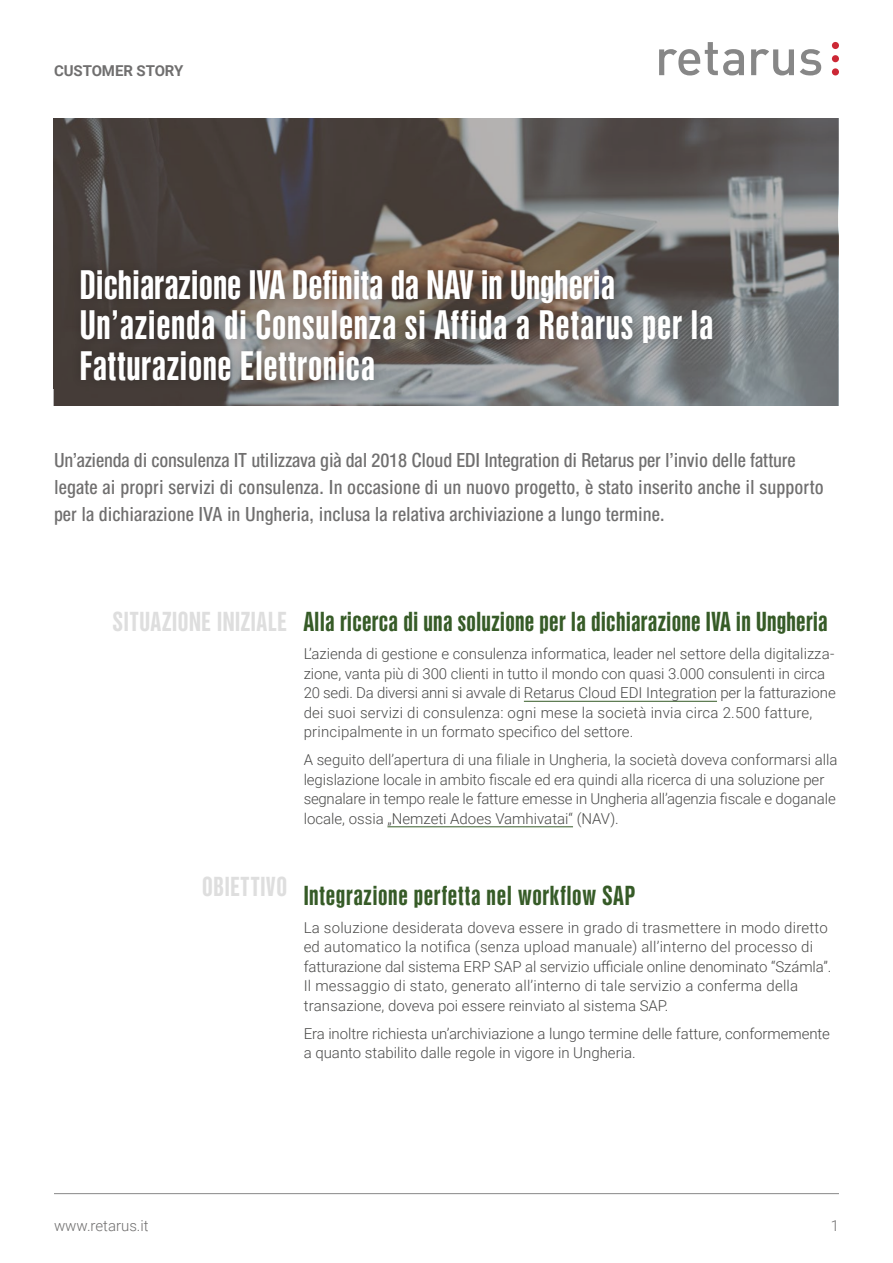
<style>
.page{position:relative;width:893px;height:1263px;background:#fff}
.page>*{position:absolute;margin:0;border:0;box-sizing:border-box;transform-origin:0 0}
.t1{font:700 36px/40.5px "Newhouse DTS Cond";letter-spacing:.015em;color:#fff}
.t2{font:700 24px "Newhouse DTS Cond";letter-spacing:.01em;color:#365b27}
.t3{font:700 24px "Newhouse DTS Cond";letter-spacing:.025em;color:#dedede}
.t4{font:500 19.5px/27px "Newhouse DT Cond";color:#706f6f}
.t5{font:300 15px/19.5px "Roboto";color:#4a4a49}
.t6{font:300 15px "Roboto";color:#706f6f}
.t7{font:700 15px "Roboto";letter-spacing:-.005em;color:#706f6f}
</style>
<div class="page">
<hr style="left:54px;top:1193px;width:785px;height:1px;background:#878787">
<svg style="left:751px;top:49px;width:43px;height:26px"></svg>
<svg style="left:800px;top:49px;width:21px;height:26px"></svg>
<div style="left:832px;top:42px;width:7px;height:7px;background:#cc2835;border-radius:50%"></div>
<div style="left:832px;top:55px;width:7px;height:7px;background:#cc2835;border-radius:50%"></div>
<div style="left:832px;top:68px;width:7px;height:7px;background:#cc2835;border-radius:50%"></div>
<svg style="left:659px;top:42px;width:85px;height:33px"></svg>
<svg style="left:53px;top:118px;width:785px;height:287px;background:#615d5b"></svg>
<hr style="left:524px;top:701px;width:193px;height:1px;background:#365b27">
<hr style="left:387px;top:826px;width:186px;height:1px;background:#365b27">
<div style="left:71px;top:260px;width:651px;height:129px;background:#000;opacity:.23"></div>
<p class="t7" style="left:54px;top:60px;width:131px">CUSTOMER STORY</p>
<h1 class="t1" style="left:80px;top:264px;width:635px">Dichiarazione IVA Definita da NAV in Ungheria<br>Un’azienda di Consulenza si Affida a Retarus per la<br>Fatturazione Elettronica</h1>
<p class="t4" style="left:54px;top:446px;width:771px">Un’azienda di consulenza IT utilizzava già dal 2018 Cloud EDI Integration di Retarus per l’invio delle fatture legate ai propri servizi di consulenza. In occasione di un nuovo progetto, è stato inserito anche il supporto per la dichiarazione IVA in Ungheria, inclusa la relativa archiviazione a lungo termine.</p>
<h2 class="t3" style="left:112px;top:607px;width:176px">SITUAZIONE INIZIALE</h2>
<h2 class="t2" style="left:304px;top:607px;width:526px">Alla ricerca di una soluzione per la dichiarazione IVA in Ungheria</h2>
<p class="t5" style="left:304px;top:644px;width:534px">L’azienda di gestione e consulenza informatica, leader nel settore della digitalizza&shy;zione, vanta più di 300 clienti in tutto il mondo con quasi 3.000 consulenti in circa 20 sedi. Da diversi anni si avvale di Retarus Cloud EDI Integration per la fatturazione dei suoi servizi di consulenza: ogni mese la società invia circa 2.500 fatture, principalmente in un formato specifico del settore.</p>
<p class="t5" style="left:304px;top:750px;width:535px">A seguito dell’apertura di una filiale in Ungheria, la società doveva conformarsi alla legislazione locale in ambito fiscale ed era quindi alla ricerca di una soluzione per segnalare in tempo reale le fatture emesse in Ungheria all’agenzia fiscale e doganale locale, ossia „Nemzeti Adoes Vamhivatai“ (NAV).</p>
<h2 class="t3" style="left:202px;top:872px;width:86px">OBIETTIVO</h2>
<h2 class="t2" style="left:304px;top:880px;width:333px">Integrazione perfetta nel workflow SAP</h2>
<p class="t5" style="left:304px;top:917px;width:529px">La soluzione desiderata doveva essere in grado di trasmettere in modo diretto ed automatico la notifica (senza upload manuale) all’interno del processo di fatturazione dal sistema ERP SAP al servizio ufficiale online denominato “Számla”.<br>Il messaggio di stato, generato all’interno di tale servizio a conferma della transazione, doveva poi essere reinviato al sistema SAP.</p>
<p class="t5" style="left:304px;top:1023px;width:528px">Era inoltre richiesta un’archiviazione a lungo termine delle fatture, conformemente a quanto stabilito dalle regole in vigore in Ungheria.</p>
<p class="t6" style="left:54px;top:1215px;width:96px">www.retarus.it</p>
<p class="t6" style="left:831px;top:1215px;width:10px">1</p>
</div>
